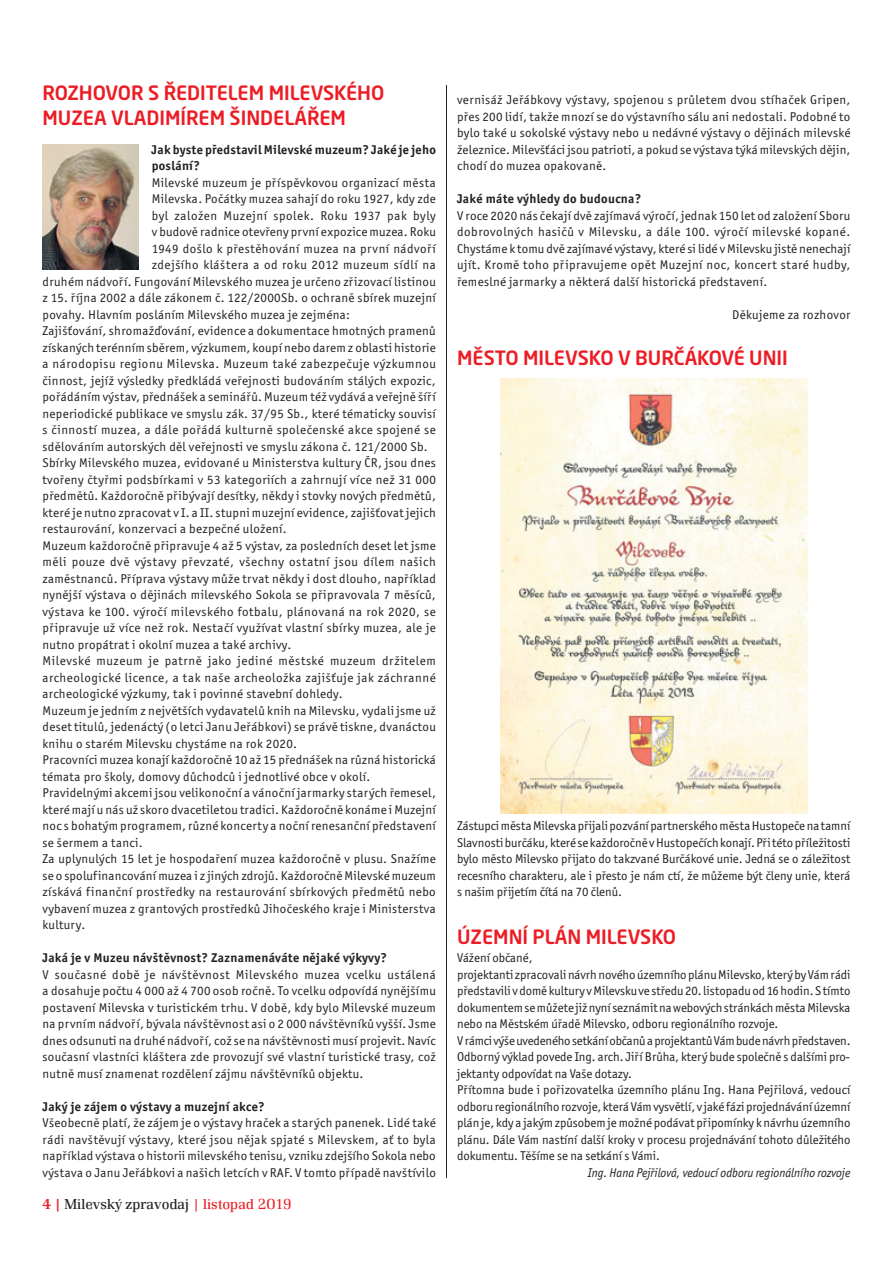
<style>
.page{position:relative;width:893px;height:1263px;background:#fff}
.page>*{position:absolute;margin:0;border:0;box-sizing:border-box;transform-origin:0 0}
.t1{font:500 19.5px/25.5px "Neo Sans Pro";color:#ed1c24}
.t2{font:300 15px "Renault TOT";color:#231f20}
.t3{font:12.75px/16.5px "Officina Sans Itc TOT";letter-spacing:.025em;color:#231f20;text-align:justify}
.t4{font:12.75px/16.5px "Officina Sans Itc TOT";color:#231f20}
.t5{font:12.75px "Officina Sans Itc TOT";letter-spacing:.045em;color:#231f20}
.t6{font:700 12.75px/16.5px "Officina Sans Itc TOT";letter-spacing:.025em;color:#231f20}
.t7{font:italic 12.75px "Officina Sans Itc TOT";color:#231f20;scale:.95 1}
.s1{font-weight:500;color:#ed1c24}
.s2{color:#ed1c24}
</style>
<div class="page">
<img style="left:43px;top:144px;width:95px;height:125px">
<hr style="left:446px;top:85px;width:1px;height:1093px;background:#231f20">
<img style="left:501px;top:378px;width:307px;height:436px">
<h1 class="t1" style="left:43px;top:80px;width:343px">ROZHOVOR S ŘEDITELEM MILEVSKÉHO<br>MUZEA VLADIMÍREM ŠINDELÁŘEM</h1>
<p class="t6" style="left:152px;top:142px;width:286px">Jak byste představil Milevské muzeum? Jaké je jeho poslání?</p>
<p class="t3" style="left:152px;top:175px;width:286px">Milevské muzeum je příspěvkovou organizací města</p>
<p class="t3" style="left:152px;top:192px;width:286px">Milevska. Počátky muzea sahají do roku 1927, kdy zde</p>
<p class="t5" style="left:152px;top:210px;width:286px">byl založen Muzejní spolek. Roku 1937 pak byly</p>
<p class="t3" style="left:152px;top:225px;width:286px">v budově radnice otevřeny první expozice muzea. Roku</p>
<p class="t3" style="left:152px;top:241px;width:286px">1949 došlo k přestěhování muzea na první nádvoří</p>
<p class="t5" style="left:152px;top:260px;width:286px">zdejšího kláštera a od roku 2012 muzeum sídlí na</p>
<p class="t3" style="left:43px;top:274px;width:395px">druhém nádvoří. Fungování Milevského muzea je určeno zřizovací listinou</p>
<p class="t3" style="left:43px;top:291px;width:395px">z 15. října 2002 a dále zákonem č. 122/2000Sb. o ochraně sbírek muzejní</p>
<p class="t3" style="left:43px;top:307px;width:309px">povahy. Hlavním posláním Milevského muzea je zejména:</p>
<p class="t3" style="left:43px;top:324px;width:395px">Zajišťování, shromažďování, evidence a dokumentace hmotných pramenů</p>
<p class="t3" style="left:43px;top:340px;width:395px">získaných terénním sběrem, výzkumem, koupí nebo darem z oblasti historie</p>
<p class="t5" style="left:43px;top:359px;width:395px">a národopisu regionu Milevska. Muzeum také zabezpečuje výzkumnou</p>
<p class="t3" style="left:43px;top:373px;width:395px">činnost, jejíž výsledky předkládá veřejnosti budováním stálých expozic,</p>
<p class="t3" style="left:43px;top:390px;width:395px">pořádáním výstav, přednášek a seminářů. Muzeum též vydává a veřejně šíří</p>
<p class="t3" style="left:43px;top:406px;width:395px">neperiodické publikace ve smyslu zák. 37/95 Sb., které tématicky souvisí</p>
<p class="t3" style="left:43px;top:423px;width:395px">s činností muzea, a dále pořádá kulturně společenské akce spojené se</p>
<p class="t3" style="left:43px;top:439px;width:387px">sdělováním autorských děl veřejnosti ve smyslu zákona č. 121/2000 Sb.</p>
<p class="t3" style="left:43px;top:456px;width:395px">Sbírky Milevského muzea, evidované u Ministerstva kultury ČR, jsou dnes</p>
<p class="t3" style="left:43px;top:472px;width:395px">tvořeny čtyřmi podsbírkami v 53 kategoriích a zahrnují více než 31 000</p>
<p class="t3" style="left:43px;top:489px;width:395px">předmětů. Každoročně přibývají desítky, někdy i stovky nových předmětů,</p>
<p class="t3" style="left:43px;top:505px;width:395px">které je nutno zpracovat v I. a II. stupni muzejní evidence, zajišťovat jejich</p>
<p class="t3" style="left:43px;top:522px;width:246px">restaurování, konzervaci a bezpečné uložení.</p>
<p class="t3" style="left:43px;top:538px;width:395px">Muzeum každoročně připravuje 4 až 5 výstav, za posledních deset let jsme</p>
<p class="t5" style="left:43px;top:557px;width:395px">měli pouze dvě výstavy převzaté, všechny ostatní jsou dílem našich</p>
<p class="t3" style="left:43px;top:571px;width:395px">zaměstnanců. Příprava výstavy může trvat někdy i dost dlouho, například</p>
<p class="t3" style="left:43px;top:588px;width:395px">nynější výstava o dějinách milevského Sokola se připravovala 7 měsíců,</p>
<p class="t5" style="left:43px;top:606px;width:395px">výstava ke 100. výročí milevského fotbalu, plánovaná na rok 2020, se</p>
<p class="t3" style="left:43px;top:621px;width:395px">připravuje už více než rok. Nestačí využívat vlastní sbírky muzea, ale je</p>
<p class="t3" style="left:43px;top:637px;width:250px">nutno propátrat i okolní muzea a také archivy.</p>
<p class="t5" style="left:43px;top:656px;width:395px">Milevské muzeum je patrně jako jediné městské muzeum držitelem</p>
<p class="t3" style="left:43px;top:670px;width:395px">archeologické licence, a tak naše archeoložka zajišťuje jak záchranné</p>
<p class="t3" style="left:43px;top:687px;width:302px">archeologické výzkumy, tak i povinné stavební dohledy.</p>
<p class="t3" style="left:43px;top:703px;width:395px">Muzeum je jedním z největších vydavatelů knih na Milevsku, vydali jsme už</p>
<p class="t3" style="left:43px;top:720px;width:395px">deset titulů, jedenáctý (o letci Janu Jeřábkovi) se právě tiskne, dvanáctou</p>
<p class="t3" style="left:43px;top:736px;width:256px">knihu o starém Milevsku chystáme na rok 2020.</p>
<p class="t3" style="left:43px;top:753px;width:395px">Pracovníci muzea konají každoročně 10 až 15 přednášek na různá historická</p>
<p class="t3" style="left:43px;top:769px;width:329px">témata pro školy, domovy důchodců i jednotlivé obce v okolí.</p>
<p class="t3" style="left:43px;top:786px;width:395px">Pravidelnými akcemi jsou velikonoční a vánoční jarmarky starých řemesel,</p>
<p class="t3" style="left:43px;top:802px;width:395px">které mají u nás už skoro dvacetiletou tradici. Každoročně konáme i Muzejní</p>
<p class="t3" style="left:43px;top:819px;width:395px">noc s bohatým programem, různé koncerty a noční renesanční představení</p>
<p class="t3" style="left:43px;top:835px;width:102px">se šermem a tanci.</p>
<p class="t3" style="left:43px;top:852px;width:395px">Za uplynulých 15 let je hospodaření muzea každoročně v plusu. Snažíme</p>
<p class="t3" style="left:43px;top:868px;width:395px">se o spolufinancování muzea i z jiných zdrojů. Každoročně Milevské muzeum</p>
<p class="t3" style="left:43px;top:885px;width:395px">získává finanční prostředky na restaurování sbírkových předmětů nebo</p>
<p class="t3" style="left:43px;top:901px;width:395px">vybavení muzea z grantových prostředků Jihočeského kraje i Ministerstva</p>
<p class="t3" style="left:43px;top:918px;width:44px">kultury.</p>
<p class="t6" style="left:43px;top:951px;width:346px">Jaká je v Muzeu návštěvnost? Zaznamenáváte nějaké výkyvy?</p>
<p class="t3" style="left:43px;top:967px;width:395px">V současné době je návštěvnost Milevského muzea vcelku ustálená a dosahuje počtu 4 000 až 4 700 osob ročně. To vcelku odpovídá nynějšímu postavení Milevska v turistickém trhu. V době, kdy bylo Milevské muzeum na prvním nádvoří, bývala návštěvnost asi o 2 000 návštěvníků vyšší. Jsme dnes odsunuti na druhé nádvoří, což se na návštěvnosti musí projevit. Navíc současní vlastníci kláštera zde provozují své vlastní turistické trasy, což nutně musí znamenat rozdělení zájmu návštěvníků objektu.</p>
<p class="t6" style="left:43px;top:1099px;width:224px">Jaký je zájem o výstavy a muzejní akce?</p>
<p class="t3" style="left:43px;top:1116px;width:395px">Všeobecně platí, že zájem je o výstavy hraček a starých panenek. Lidé také rádi navštěvují výstavy, které jsou nějak spjaté s Milevskem, ať to byla například výstava o historii milevského tenisu, vzniku zdejšího Sokola nebo výstava o Janu Jeřábkovi a našich letcích v RAF. V tomto případě navštívilo</p>
<p class="t2" style="left:43px;top:1199px;width:251px"><span class="s1">4 |</span> Milevský zpravodaj <span class="s2">| listopad 2019</span></p>
<p class="t3" style="left:457px;top:93px;width:395px">vernisáž Jeřábkovy výstavy, spojenou s průletem dvou stíhaček Gripen, přes 200 lidí, takže mnozí se do výstavního sálu ani nedostali. Podobné to bylo také u sokolské výstavy nebo u nedávné výstavy o dějinách milevské železnice. Milevšťáci jsou patrioti, a pokud se výstava týká milevských dějin, chodí do muzea opakovaně.</p>
<p class="t6" style="left:457px;top:192px;width:186px">Jaké máte výhledy do budoucna?</p>
<p class="t3" style="left:457px;top:208px;width:395px">V roce 2020 nás čekají dvě zajímavá výročí, jednak 150 let od založení Sboru dobrovolných hasičů v Milevsku, a dále 100. výročí milevské kopané.<br>Chystáme k tomu dvě zajímavé výstavy, které si lidé v Milevsku jistě nenechají ujít. Kromě toho připravujeme opět Muzejní noc, koncert staré hudby, řemeslné jarmarky a některá další historická představení.</p>
<p class="t3" style="left:732px;top:307px;width:120px">Děkujeme za rozhovor</p>
<h1 class="t1" style="left:457px;top:346px;width:332px">MĚSTO MILEVSKO V BURČÁKOVÉ UNII</h1>
<p class="t3" style="left:457px;top:819px;width:395px">Zástupci města Milevska přijali pozvání partnerského města Hustopeče na tamní Slavnosti burčáku, které se každoročně v Hustopečích konají. Při této příležitosti bylo město Milevsko přijato do takzvané Burčákové unie. Jedná se o záležitost recesního charakteru, ale i přesto je nám ctí, že můžeme být členy unie, která s našim přijetím čítá na 70 členů.</p>
<h1 class="t1" style="left:457px;top:924px;width:221px">ÚZEMNÍ PLÁN MILEVSKO</h1>
<p class="t4" style="left:457px;top:951px;width:395px">Vážení občané,<br>projektanti zpracovali návrh nového územního plánu Milevsko, který by Vám rádi představili v domě kultury v Milevsku ve středu 20. listopadu od 16 hodin. S tímto dokumentem se můžete již nyní seznámit na webových stránkách města Milevska nebo na Městském úřadě Milevsko, odboru regionálního rozvoje.<br>V rámci výše uvedeného setkání občanů a projektantů Vám bude návrh představen.<br>Odborný výklad povede Ing. arch. Jiří Brůha, který bude společně s dalšími pro&shy;jektanty odpovídat na Vaše dotazy.<br>Přítomna bude i pořizovatelka územního plánu Ing. Hana Pejřilová, vedoucí odboru regionálního rozvoje, která Vám vysvětlí, v jaké fázi projednávání územní plán je, kdy a jakým způsobem je možné podávat připomínky k návrhu územního plánu. Dále Vám nastíní další kroky v procesu projednávání tohoto důležitého dokumentu. Těšíme se na setkání s Vámi.</p>
<p class="t7" style="left:588px;top:1167px;width:278px">Ing. Hana Pejřilová, vedoucí odboru regionálního rozvoje</p>
</div>
